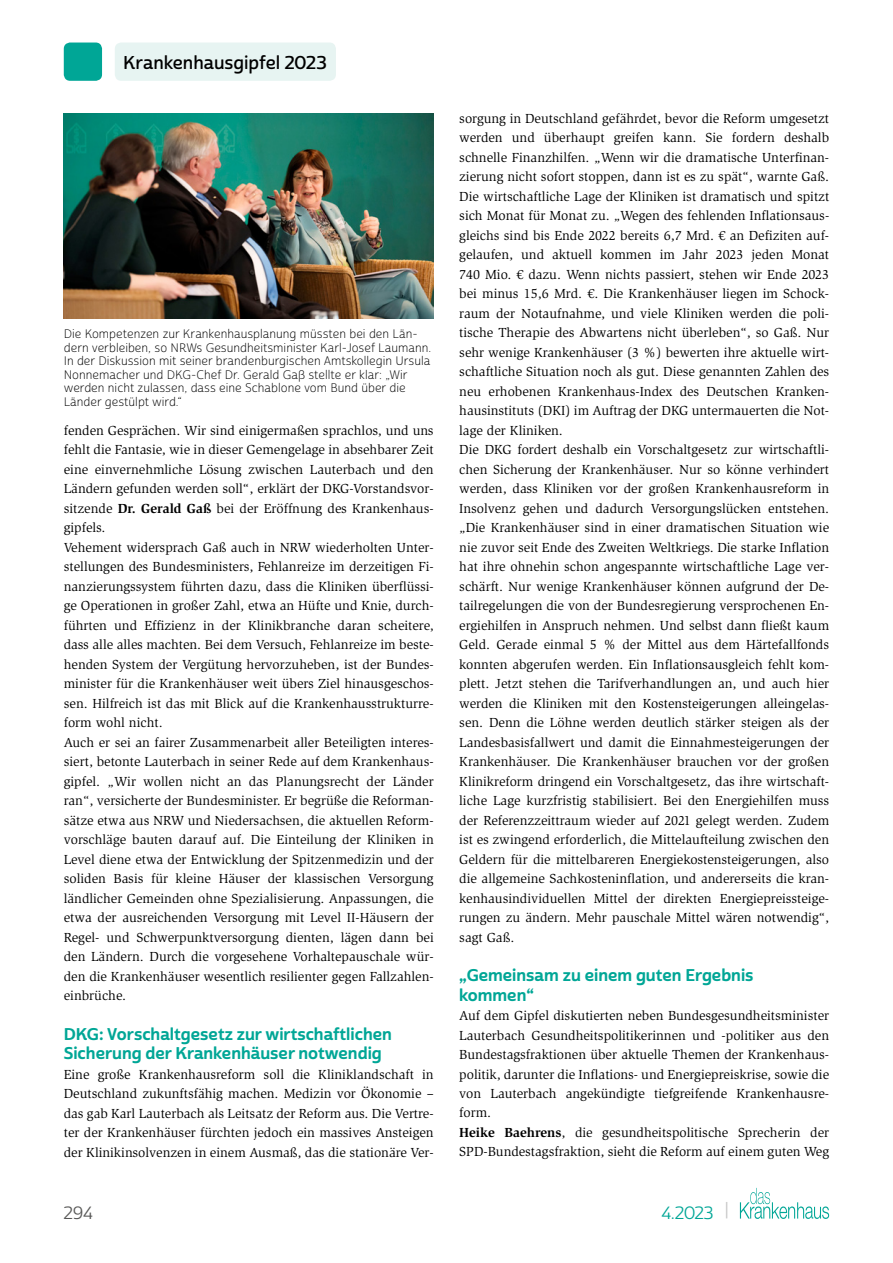
<style>
.page{position:relative;width:893px;height:1263px;background:#fff}
.page>*{position:absolute;margin:0;border:0;box-sizing:border-box;transform-origin:0 0}
.t1{font:18px "Cabrito Sans Nor Dem";color:#000}
.t2{font:17.25px "Cabrito Sans Nor Reg";color:#00a696}
.t3{font:17.25px "Cabrito Sans Nor Reg";color:#575756}
.t4{font:16.5px/19.5px "Cabrito Sans Nor Bol";color:#00a696}
.t5{font:13.5px/19.5px "Slimbach Std";color:#000}
.t6{font:12px/13.5px "Cabrito Sans Nor Lig";color:#000}
.s1{font-weight:700}
.s2{font-size:18.9px;color:#c6c6c6}
</style>
<div class="page">
<div style="left:115px;top:43px;width:221px;height:38px;background:#e7f4f2;border-radius:6px"></div>
<svg style="left:740px;top:1188px;width:89px;height:31px"></svg>
<div style="left:64px;top:43px;width:38px;height:38px;background:#00a696;border-radius:6px"></div>
<img style="left:64px;top:113px;width:370px;height:205px">
<h1 class="t1" style="left:123px;top:51px;width:205px">Krankenhausgipfel 2023</h1>
<p class="t6" style="left:64px;top:327px;width:369px">Die Kompetenzen zur Krankenhausplanung müssten bei den Län&shy;dern verbleiben, so NRWs Gesundheitsminister Karl-Josef Laumann.<br>In der Diskussion mit seiner brandenburgischen Amtskollegin Ursula Nonnemacher und DKG-Chef Dr. Gerald Gaß stellte er klar: „Wir werden nicht zulassen, dass eine Schablone vom Bund über die Länder gestülpt wird.“</p>
<p class="t5" style="left:64px;top:421px;width:371px">fenden Gesprächen. Wir sind einigermaßen sprachlos, und uns fehlt die Fantasie, wie in dieser Gemengelage in absehbarer Zeit eine einvernehmliche Lösung zwischen Lauterbach und den Ländern gefunden werden soll“, erklärt der DKG-Vorstandsvor&shy;sitzende <span class="s1">Dr. Gerald Gaß</span> bei der Eröffnung des Krankenhaus&shy;gipfels.<br>Vehement widersprach Gaß auch in NRW wiederholten Unter&shy;stellungen des Bundesministers, Fehlanreize im derzeitigen Fi&shy;nanzierungssystem führten dazu, dass die Kliniken überflüssi&shy;ge Operationen in großer Zahl, etwa an Hüfte und Knie, durch&shy;führten und Effizienz in der Klinikbranche daran scheitere, dass alle alles machten. Bei dem Versuch, Fehlanreize im beste&shy;henden System der Vergütung hervorzuheben, ist der Bundes&shy;minister für die Krankenhäuser weit übers Ziel hinausgeschos&shy;sen. Hilfreich ist das mit Blick auf die Krankenhausstrukturre&shy;form wohl nicht.<br>Auch er sei an fairer Zusammenarbeit aller Beteiligten interes&shy;siert, betonte Lauterbach in seiner Rede auf dem Krankenhaus&shy;gipfel. „Wir wollen nicht an das Planungsrecht der Länder ran“, versicherte der Bundesminister. Er begrüße die Reforman&shy;sätze etwa aus NRW und Niedersachsen, die aktuellen Reform&shy;vorschläge bauten darauf auf. Die Einteilung der Kliniken in Level diene etwa der Entwicklung der Spitzenmedizin und der soliden Basis für kleine Häuser der klassischen Versorgung ländlicher Gemeinden ohne Spezialisierung. Anpassungen, die etwa der ausreichenden Versorgung mit Level II-Häusern der Regel- und Schwerpunktversorgung dienten, lägen dann bei den Ländern. Durch die vorgesehene Vorhaltepauschale wür&shy;den die Krankenhäuser wesentlich resilienter gegen Fallzahlen&shy;einbrüche.</p>
<p class="t4" style="left:64px;top:1024px;width:330px">DKG: Vorschaltgesetz zur wirtschaftlichen<br>Sicherung der Krankenhäuser notwendig</p>
<p class="t5" style="left:64px;top:1064px;width:371px;text-align:justify">Eine große Krankenhausreform soll die Kliniklandschaft in Deutschland zukunftsfähig machen. Medizin vor Ökonomie – das gab Karl Lauterbach als Leitsatz der Reform aus. Die Vertre&shy;ter der Krankenhäuser fürchten jedoch ein massives Ansteigen der Klinikinsolvenzen in einem Ausmaß, das die stationäre Ver-</p>
<p class="t5" style="left:459px;top:109px;width:371px">sorgung in Deutschland gefährdet, bevor die Reform umgesetzt werden und überhaupt greifen kann. Sie fordern deshalb schnelle Finanzhilfen. „Wenn wir die dramatische Unterfinan&shy;zierung nicht sofort stoppen, dann ist es zu spät“, warnte Gaß.<br>Die wirtschaftliche Lage der Kliniken ist dramatisch und spitzt sich Monat für Monat zu. „Wegen des fehlenden Inflationsaus&shy;gleichs sind bis Ende 2022 bereits 6,7 Mrd. € an Defiziten auf&shy;gelaufen, und aktuell kommen im Jahr 2023 jeden Monat 740 Mio. € dazu. Wenn nichts passiert, stehen wir Ende 2023 bei minus 15,6 Mrd. €. Die Krankenhäuser liegen im Schock&shy;raum der Notaufnahme, und viele Kliniken werden die poli&shy;tische Therapie des Abwartens nicht überleben“, so Gaß. Nur sehr wenige Krankenhäuser (3 %) bewerten ihre aktuelle wirt&shy;schaftliche Situation noch als gut. Diese genannten Zahlen des neu erhobenen Krankenhaus-Index des Deutschen Kranken&shy;hausinstituts (DKI) im Auftrag der DKG untermauerten die Not&shy;lage der Kliniken.<br>Die DKG fordert deshalb ein Vorschaltgesetz zur wirtschaftli&shy;chen Sicherung der Krankenhäuser. Nur so könne verhindert werden, dass Kliniken vor der großen Krankenhausreform in Insolvenz gehen und dadurch Versorgungslücken entstehen. „Die Krankenhäuser sind in einer dramatischen Situation wie nie zuvor seit Ende des Zweiten Weltkriegs. Die starke Inflation hat ihre ohnehin schon angespannte wirtschaftliche Lage ver&shy;schärft. Nur wenige Krankenhäuser können aufgrund der De&shy;tailregelungen die von der Bundesregierung versprochenen En&shy;ergiehilfen in Anspruch nehmen. Und selbst dann fließt kaum Geld. Gerade einmal 5 % der Mittel aus dem Härtefallfonds konnten abgerufen werden. Ein Inflationsausgleich fehlt kom&shy;plett. Jetzt stehen die Tarifverhandlungen an, und auch hier werden die Kliniken mit den Kostensteigerungen alleingelas&shy;sen. Denn die Löhne werden deutlich stärker steigen als der Landesbasisfallwert und damit die Einnahmesteigerungen der Krankenhäuser. Die Krankenhäuser brauchen vor der großen Klinikreform dringend ein Vorschaltgesetz, das ihre wirtschaft&shy;liche Lage kurzfristig stabilisiert. Bei den Energiehilfen muss der Referenzzeittraum wieder auf 2021 gelegt werden. Zudem ist es zwingend erforderlich, die Mittelaufteilung zwischen den Geldern für die mittelbareren Energiekostensteigerungen, also die allgemeine Sachkosteninflation, und andererseits die kran&shy;kenhausindividuellen Mittel der direkten Energiepreissteige&shy;rungen zu ändern. Mehr pauschale Mittel wären notwendig“, sagt Gaß.</p>
<p class="t4" style="left:459px;top:966px;width:296px">„Gemeinsam zu einem guten Ergebnis kommen“</p>
<p class="t5" style="left:459px;top:1006px;width:371px">Auf dem Gipfel diskutierten neben Bundesgesundheitsminister Lauterbach Gesundheitspolitikerinnen und -politiker aus den Bundestagsfraktionen über aktuelle Themen der Krankenhaus&shy;politik, darunter die Inflations- und Energiepreiskrise, sowie die von Lauterbach angekündigte tiefgreifende Krankenhausre&shy;form.<br><span class="s1">Heike Baehrens</span>, die gesundheitspolitische Sprecherin der SPD-Bundestagsfraktion, sieht die Reform auf einem guten Weg</p>
<p class="t3" style="left:64px;top:1202px;width:30px">294</p>
<p class="t2" style="left:662px;top:1202px;width:68px">4.2023 <span class="s2">|</span></p>
</div>
